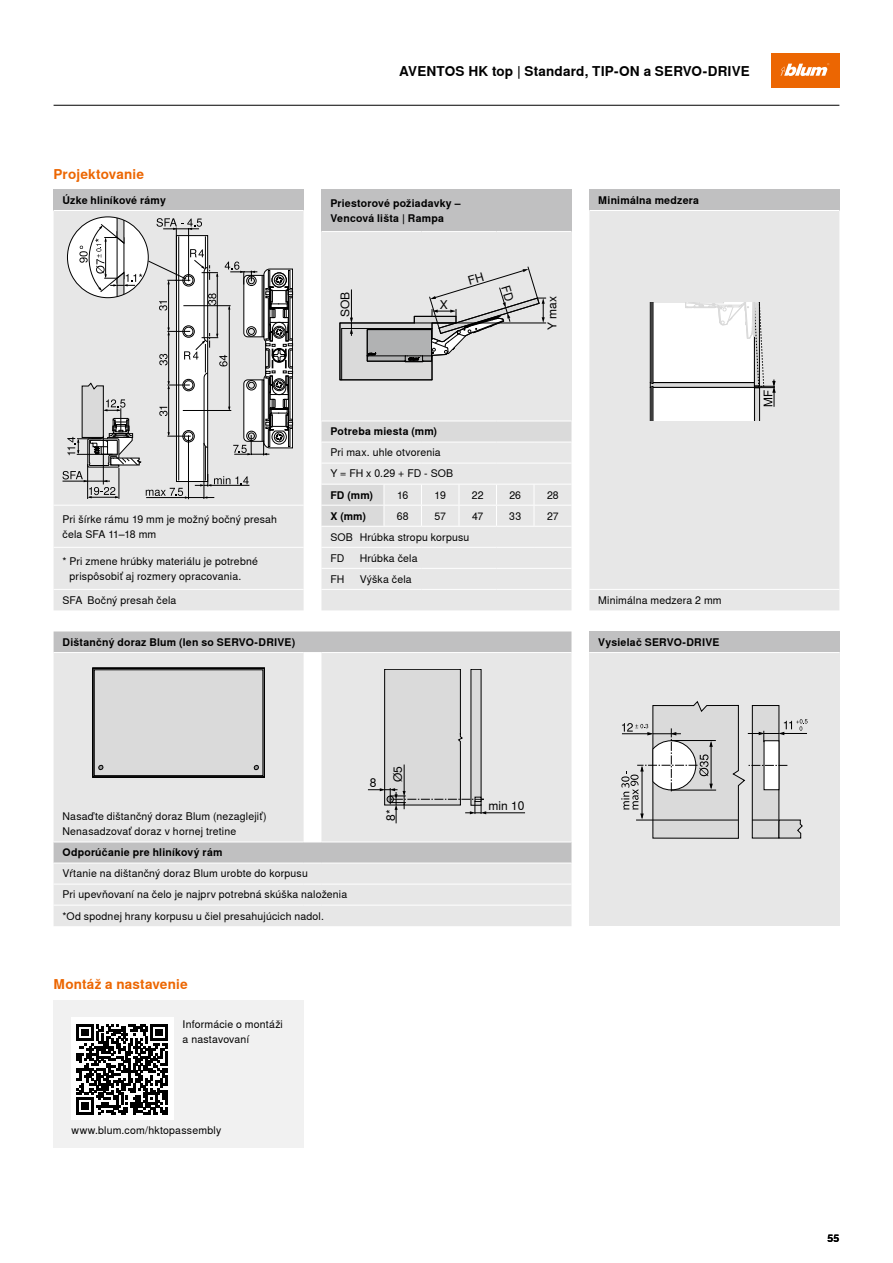
<style>
.page{position:relative;width:893px;height:1263px;background:#fff}
.page>*{position:absolute;margin:0;border:0;box-sizing:border-box;transform-origin:0 0}
.t1{font:700 13.5px "Nimbus Sans Global";letter-spacing:.015em;color:#000}
.t2{font:700 13.5px "Nimbus Sans Global";letter-spacing:.015em;color:#ec6602}
.t3{font:12px "Nimbus Sans Global";color:#000}
.t4{font:10.5px/21px "Nimbus Sans Global";letter-spacing:.02em;color:#000}
.t5{font:700 10.5px/15px "Nimbus Sans Global";letter-spacing:.02em;color:#000}
</style>
<div class="page">
<div style="left:321px;top:232px;width:250px;height:189px;background:#e7e7e7"></div>
<hr style="left:340px;top:380px;width:92px;height:1px;background:#000">
<div style="left:54px;top:631px;width:517px;height:21px;background:#c0c0c1"></div>
<svg style="left:54px;top:653px;width:517px;height:273px;background:#e3e3e3"></svg>
<svg style="left:304px;top:842px;width:17px;height:1px"></svg>
<hr style="left:54px;top:842px;width:250px;height:1px;background:#fff">
<hr style="left:321px;top:842px;width:250px;height:1px;background:#fff">
<hr style="left:54px;top:863px;width:250px;height:1px;background:#fff">
<svg style="left:304px;top:863px;width:17px;height:1px"></svg>
<hr style="left:321px;top:863px;width:250px;height:1px;background:#fff">
<hr style="left:54px;top:884px;width:250px;height:1px;background:#fff">
<svg style="left:304px;top:884px;width:17px;height:1px"></svg>
<hr style="left:321px;top:884px;width:250px;height:1px;background:#fff">
<hr style="left:54px;top:905px;width:250px;height:1px;background:#fff">
<svg style="left:304px;top:905px;width:17px;height:1px"></svg>
<hr style="left:321px;top:905px;width:250px;height:1px;background:#fff">
<div style="left:589px;top:631px;width:250px;height:21px;background:#c0c0c1"></div>
<div style="left:589px;top:652px;width:250px;height:274px;background:#e7e7e7"></div>
<hr style="left:589px;top:652px;width:250px;height:1px;background:#fff">
<svg style="left:621px;top:701px;width:186px;height:138px"></svg>
<div style="left:94px;top:670px;width:169px;height:106px;background:#dadada"></div>
<div style="left:93px;top:668px;width:172px;height:109px;border:1px solid #000"></div>
<svg style="left:98px;top:764px;width:6px;height:6px"></svg>
<svg style="left:254px;top:764px;width:5px;height:6px"></svg>
<hr style="left:485px;top:812px;width:40px;height:1px;background:#000">
<svg style="left:368px;top:669px;width:118px;height:154px;background:#cfcfcf"></svg>
<div style="left:54px;top:189px;width:250px;height:21px;background:#c0c0c1"></div>
<div style="left:54px;top:211px;width:250px;height:399px;background:#e7e7e7"></div>
<hr style="left:54px;top:505px;width:250px;height:1px;background:#fff">
<hr style="left:54px;top:547px;width:250px;height:1px;background:#fff">
<hr style="left:54px;top:589px;width:250px;height:1px;background:#fff">
<div style="left:589px;top:189px;width:250px;height:21px;background:#c0c0c1"></div>
<div style="left:589px;top:211px;width:250px;height:399px;background:#e7e7e7"></div>
<hr style="left:589px;top:589px;width:250px;height:1px;background:#fff">
<svg style="left:63px;top:217px;width:230px;height:282px"></svg>
<svg style="left:650px;top:303px;width:126px;height:118px"></svg>
<div style="left:54px;top:1000px;width:250px;height:147px;background:#f0f0f0"></div>
<div style="left:72px;top:1018px;width:102px;height:102px;background:#fff"></div>
<svg style="left:77px;top:1024px;width:91px;height:91px"></svg>
<div style="left:771px;top:54px;width:68px;height:34px;background:#ec6602"></div>
<svg style="left:781px;top:63px;width:48px;height:13px"></svg>
<div style="left:321px;top:189px;width:250px;height:43px;background:#c0c0c1"></div>
<hr style="left:321px;top:231px;width:63px;height:1px;background:#fff">
<hr style="left:384px;top:231px;width:37px;height:1px;background:#fff">
<hr style="left:421px;top:231px;width:38px;height:1px;background:#fff">
<hr style="left:459px;top:231px;width:37px;height:1px;background:#fff">
<hr style="left:496px;top:231px;width:38px;height:1px;background:#fff">
<hr style="left:534px;top:231px;width:37px;height:1px;background:#fff">
<svg style="left:321px;top:421px;width:250px;height:189px;background:#e5e5e5"></svg>
<hr style="left:321px;top:526px;width:63px;height:1px;background:#fff">
<hr style="left:384px;top:526px;width:37px;height:1px;background:#fff">
<hr style="left:421px;top:526px;width:38px;height:1px;background:#fff">
<hr style="left:459px;top:526px;width:37px;height:1px;background:#fff">
<hr style="left:496px;top:526px;width:38px;height:1px;background:#fff">
<hr style="left:534px;top:526px;width:37px;height:1px;background:#fff">
<hr style="left:321px;top:547px;width:63px;height:1px;background:#fff">
<hr style="left:384px;top:547px;width:37px;height:1px;background:#fff">
<hr style="left:421px;top:547px;width:38px;height:1px;background:#fff">
<hr style="left:459px;top:547px;width:37px;height:1px;background:#fff">
<hr style="left:496px;top:547px;width:38px;height:1px;background:#fff">
<hr style="left:534px;top:547px;width:37px;height:1px;background:#fff">
<hr style="left:321px;top:568px;width:63px;height:1px;background:#fff">
<hr style="left:384px;top:568px;width:37px;height:1px;background:#fff">
<hr style="left:421px;top:568px;width:38px;height:1px;background:#fff">
<hr style="left:459px;top:568px;width:37px;height:1px;background:#fff">
<hr style="left:496px;top:568px;width:38px;height:1px;background:#fff">
<hr style="left:534px;top:568px;width:37px;height:1px;background:#fff">
<hr style="left:321px;top:589px;width:63px;height:1px;background:#fff">
<hr style="left:384px;top:589px;width:37px;height:1px;background:#fff">
<hr style="left:421px;top:589px;width:38px;height:1px;background:#fff">
<hr style="left:459px;top:589px;width:37px;height:1px;background:#fff">
<hr style="left:496px;top:589px;width:38px;height:1px;background:#fff">
<hr style="left:534px;top:589px;width:37px;height:1px;background:#fff">
<hr style="left:54px;top:105px;width:785px;height:1px;background:#000">
<svg style="left:340px;top:266px;width:206px;height:114px"></svg>
<p class="t2" style="left:54px;top:166px;width:92px">Projektovanie</p>
<p class="t1" style="left:399px;top:63px;width:352px">AVENTOS HK top | Standard, TIP-ON a SERVO-DRIVE</p>
<p class="t5" style="left:63px;top:193px;width:105px">Úzke hliníkové rámy</p>
<p class="t5" style="left:598px;top:193px;width:102px">Minimálna medzera</p>
<p class="t5" style="left:330px;top:196px;width:132px">Priestorové požiadavky –<br>Vencová lišta | Rampa</p>
<p class="t3" style="left:338px;top:317px;width:27px;rotate:-90deg">SOB</p>
<p class="t3" style="left:440px;top:298px;width:10px">X</p>
<p class="t3" style="left:545px;top:330px;width:36px;rotate:-90deg">Y max</p>
<p class="t5" style="left:330px;top:424px;width:108px">Potreba miesta (mm)</p>
<p class="t4" style="left:330px;top:442px;width:112px">Pri max. uhle otvorenia</p>
<p class="t4" style="left:397px;top:463px;width:58px;text-indent:-67px">Y = FH x 0.29 + FD - SOB<br>16</p>
<p class="t5" style="left:330px;top:487px;width:44px">FD (mm)</p>
<p class="t4" style="left:435px;top:484px;width:13px">19</p>
<p class="t4" style="left:472px;top:484px;width:13px">22</p>
<p class="t4" style="left:509px;top:484px;width:13px">26</p>
<p class="t4" style="left:547px;top:484px;width:13px">28</p>
<p class="t4" style="left:63px;top:511px;width:216px;line-height:15px">Pri šírke rámu 19 mm je možný bočný presah čela SFA 11–18 mm</p>
<p class="t4" style="left:70px;top:553px;width:190px;line-height:15px;text-indent:-7px">* Pri zmene hrúbky materiálu je potrebné prispôsobiť aj rozmery opracovania.</p>
<p class="t4" style="left:88px;top:590px;width:90px">Bočný presah čela</p>
<p class="t4" style="left:63px;top:590px;width:22px">SFA</p>
<p class="t5" style="left:330px;top:508px;width:37px">X (mm)</p>
<p class="t4" style="left:397px;top:505px;width:13px">68</p>
<p class="t4" style="left:434px;top:505px;width:13px">57</p>
<p class="t4" style="left:472px;top:505px;width:13px">47</p>
<p class="t4" style="left:509px;top:505px;width:13px">33</p>
<p class="t4" style="left:547px;top:505px;width:13px">27</p>
<p class="t4" style="left:360px;top:526px;width:111px">Hrúbka stropu korpusu</p>
<p class="t4" style="left:330px;top:526px;width:24px">SOB<br>FD<br>FH</p>
<p class="t4" style="left:360px;top:547px;width:59px">Hrúbka čela<br>Výška čela</p>
<p class="t4" style="left:598px;top:590px;width:125px">Minimálna medzera 2 mm</p>
<p class="t5" style="left:63px;top:635px;width:234px">Dištančný doraz Blum (len so SERVO-DRIVE)</p>
<p class="t5" style="left:598px;top:635px;width:123px">Vysielač SERVO-DRIVE</p>
<p class="t4" style="left:63px;top:809px;width:206px;line-height:15px">Nasaďte dištančný doraz Blum (nezaglejiť)<br>Nenasadzovať doraz v hornej tretine</p>
<p class="t5" style="left:63px;top:845px;width:161px">Odporúčanie pre hliníkový rám</p>
<p class="t4" style="left:63px;top:863px;width:286px">Vŕtanie na dištančný doraz Blum urobte do korpusu<br>Pri upevňovaní na čelo je najprv potrebná skúška naloženia *Od spodnej hrany korpusu u čiel presahujúcich nadol.</p>
<p class="t2" style="left:54px;top:977px;width:136px">Montáž a nastavenie</p>
<p class="t4" style="left:183px;top:1016px;width:102px;line-height:15px">Informácie o montáži a nastavovaní</p>
<p class="t3" style="left:370px;top:776px;width:8px">8</p>
<p class="t3" style="left:391px;top:782px;width:18px;rotate:-90deg">Ø5</p>
<p class="t3" style="left:384px;top:821px;width:13px;rotate:-90deg">8*</p>
<p class="t4" style="left:72px;top:1120px;width:151px">www.blum.com/hktopassembly</p>
<p class="t3" style="left:488px;top:799px;width:38px">min 10</p>
<p class="t5" style="left:827px;top:1231px;width:13px">55</p>
</div>
